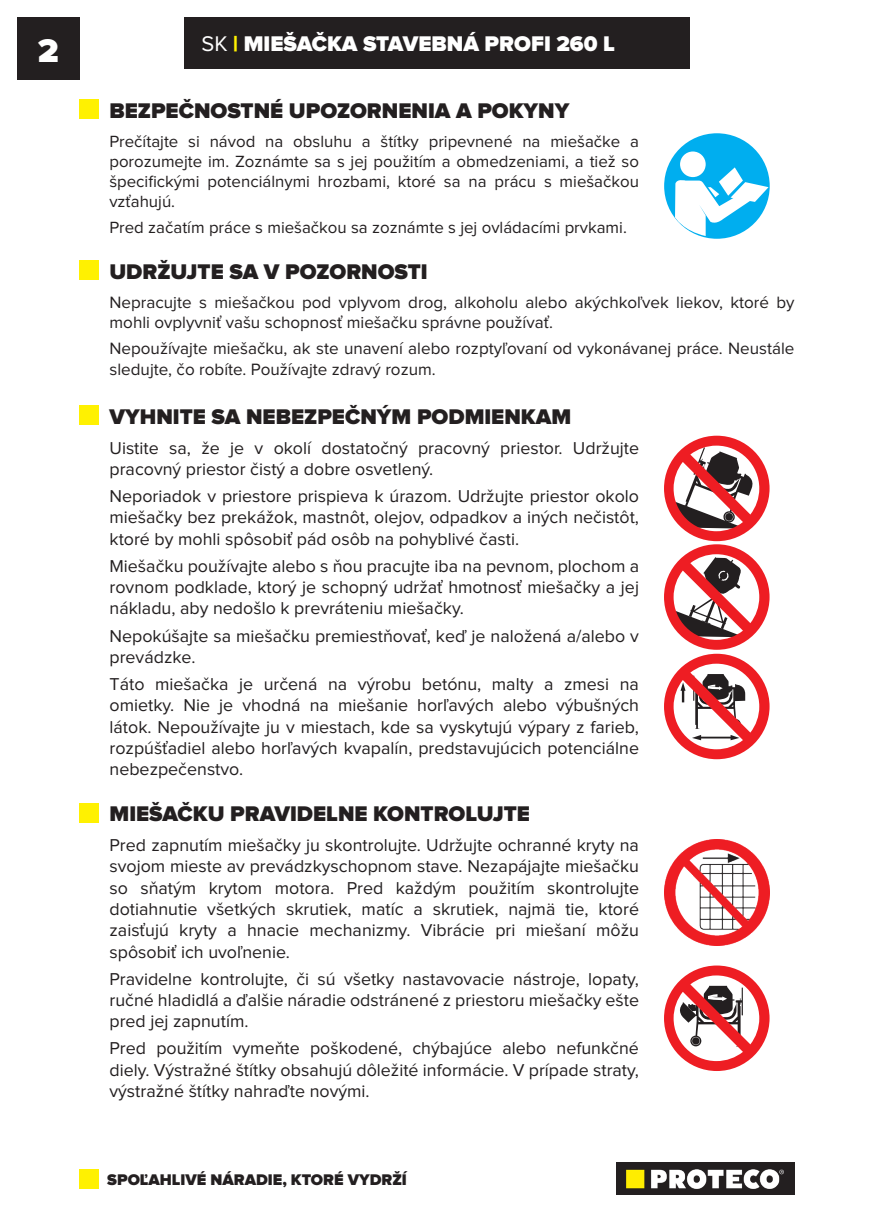
<style>
.page{position:relative;width:874px;height:1225px;background:#fff}
.page>*{position:absolute;margin:0;border:0;box-sizing:border-box;transform-origin:0 0}
.t1{font:900 34px "Proxima Nova";color:#fff}
.t2{font:900 22px "Proxima Nova";color:#231f20}
.t3{font:900 22px "Proxima Nova";color:#fff}
.t4{font:17.8px/21.4px "Proxima Nova";color:#231f20;text-align:justify}
.t5{font:17px/20.4px "Proxima Nova";color:#231f20}
.t6{font:16.8px/20.2px "Proxima Nova";color:#231f20;text-align:justify}
.t7{font:900 16px "Proxima Nova";color:#231f20}
.s1{font-weight:400}
.s2{color:#fff101}
</style>
<div class="page">
<div style="left:17px;top:17px;width:62px;height:62px;background:#231f20"></div>
<img style="left:616px;top:1162px;width:178px;height:33px">
<div style="left:79px;top:1169px;width:20px;height:19px;background:#fff101"></div>
<div style="left:184px;top:17px;width:505px;height:51px;background:#231f20"></div>
<div style="left:79px;top:99px;width:20px;height:20px;background:#fff101"></div>
<div style="left:663px;top:133px;width:106px;height:106px;background:#00aeef;border-radius:50%"></div>
<div style="left:679px;top:151px;width:26px;height:26px;background:#fff;border-radius:50%"></div>
<svg style="left:674px;top:167px;width:94px;height:69px"></svg>
<div style="left:79px;top:260px;width:20px;height:20px;background:#fff101"></div>
<div style="left:79px;top:405px;width:20px;height:20px;background:#fff101"></div>
<svg style="left:664px;top:436px;width:105px;height:323px"></svg>
<div style="left:79px;top:802px;width:20px;height:20px;background:#fff101"></div>
<img style="left:664px;top:839px;width:105px;height:106px">
<svg style="left:664px;top:965px;width:105px;height:106px"></svg>
<h1 class="t1" style="left:38px;top:31px;width:22px">2</h1>
<p class="t3" style="left:201px;top:31px;width:415px"><span class="s1">SK</span> <span class="s2">|</span> MIEŠAČKA STAVEBNÁ PROFI 260 L</p>
<p class="t2" style="left:109px;top:98px;width:461px">BEZPEČNOSTNÉ UPOZORNENIA A POKYNY</p>
<p class="t6" style="left:109px;top:132px;width:531px">Prečítajte si návod na obsluhu a štítky pripevnené na miešačke a porozumejte im. Zoznámte sa s jej použitím a obmedzeniami, a tiež so špecifickými potenciálnymi hrozbami, ktoré sa na prácu s miešačkou vzťahujú.</p>
<p class="t6" style="left:109px;top:218px;width:518px">Pred začatím práce s miešačkou sa zoznámte s jej ovládacími prvkami.</p>
<p class="t2" style="left:109px;top:259px;width:319px">UDRŽUJTE SA V POZORNOSTI</p>
<p class="t5" style="left:109px;top:293px;width:686px">Nepracujte s miešačkou pod vplyvom drog, alkoholu alebo akýchkoľvek liekov, ktoré by mohli ovplyvniť vašu schopnosť miešačku správne používať.</p>
<p class="t5" style="left:109px;top:339px;width:686px">Nepoužívajte miešačku, ak ste unavení alebo rozptyľovaní od vykonávanej práce. Neustále sledujte, čo robíte. Používajte zdravý rozum.</p>
<p class="t2" style="left:109px;top:404px;width:463px">VYHNITE SA NEBEZPEČNÝM PODMIENKAM</p>
<p class="t4" style="left:109px;top:438px;width:530px">Uistite sa, že je v okolí dostatočný pracovný priestor. Udržujte pracovný priestor čistý a dobre osvetlený.</p>
<p class="t4" style="left:109px;top:486px;width:531px">Neporiadok v priestore prispieva k úrazom. Udržujte priestor okolo miešačky bez prekážok, mastnôt, olejov, odpadkov a iných nečistôt, ktoré by mohli spôsobiť pád osôb na pohyblivé časti.</p>
<p class="t4" style="left:109px;top:556px;width:531px">Miešačku používajte alebo s ňou pracujte iba na pevnom, plochom a rovnom podklade, ktorý je schopný udržať hmotnosť miešačky a jej nákladu, aby nedošlo k prevráteniu miešačky.</p>
<p class="t4" style="left:109px;top:625px;width:530px">Nepokúšajte sa miešačku premiestňovať, keď je naložená a/alebo v prevádzke.</p>
<p class="t4" style="left:109px;top:674px;width:530px">Táto miešačka je určená na výrobu betónu, malty a zmesi na omietky. Nie je vhodná na miešanie horľavých alebo výbušných látok. Nepoužívajte ju v miestach, kde sa vyskytujú výpary z farieb, rozpúšťadiel alebo horľavých kvapalín, predstavujúcich potenciálne nebezpečenstvo.</p>
<p class="t2" style="left:109px;top:801px;width:422px">MIEŠAČKU PRAVIDELNE KONTROLUJTE</p>
<p class="t4" style="left:109px;top:835px;width:530px">Pred zapnutím miešačky ju skontrolujte. Udržujte ochranné kryty na svojom mieste av prevádzkyschopnom stave. Nezapájajte miešačku so sňatým krytom motora. Pred každým použitím skontrolujte dotiahnutie všetkých skrutiek, matíc a skrutiek, najmä tie, ktoré zaisťujú kryty a hnacie mechanizmy. Vibrácie pri miešaní môžu spôsobiť ich uvoľnenie.</p>
<p class="t4" style="left:109px;top:969px;width:530px">Pravidelne kontrolujte, či sú všetky nastavovacie nástroje, lopaty, ručné hladidlá a ďalšie náradie odstránené z priestoru miešačky ešte pred jej zapnutím.</p>
<p class="t4" style="left:109px;top:1038px;width:530px">Pred použitím vymeňte poškodené, chýbajúce alebo nefunkčné diely. Výstražné štítky obsahujú dôležité informácie. V prípade straty, výstražné štítky nahraďte novými.</p>
<p class="t7" style="left:107px;top:1170px;width:301px">SPOĽAHLIVÉ NÁRADIE, KTORÉ VYDRŽÍ</p>
</div>
